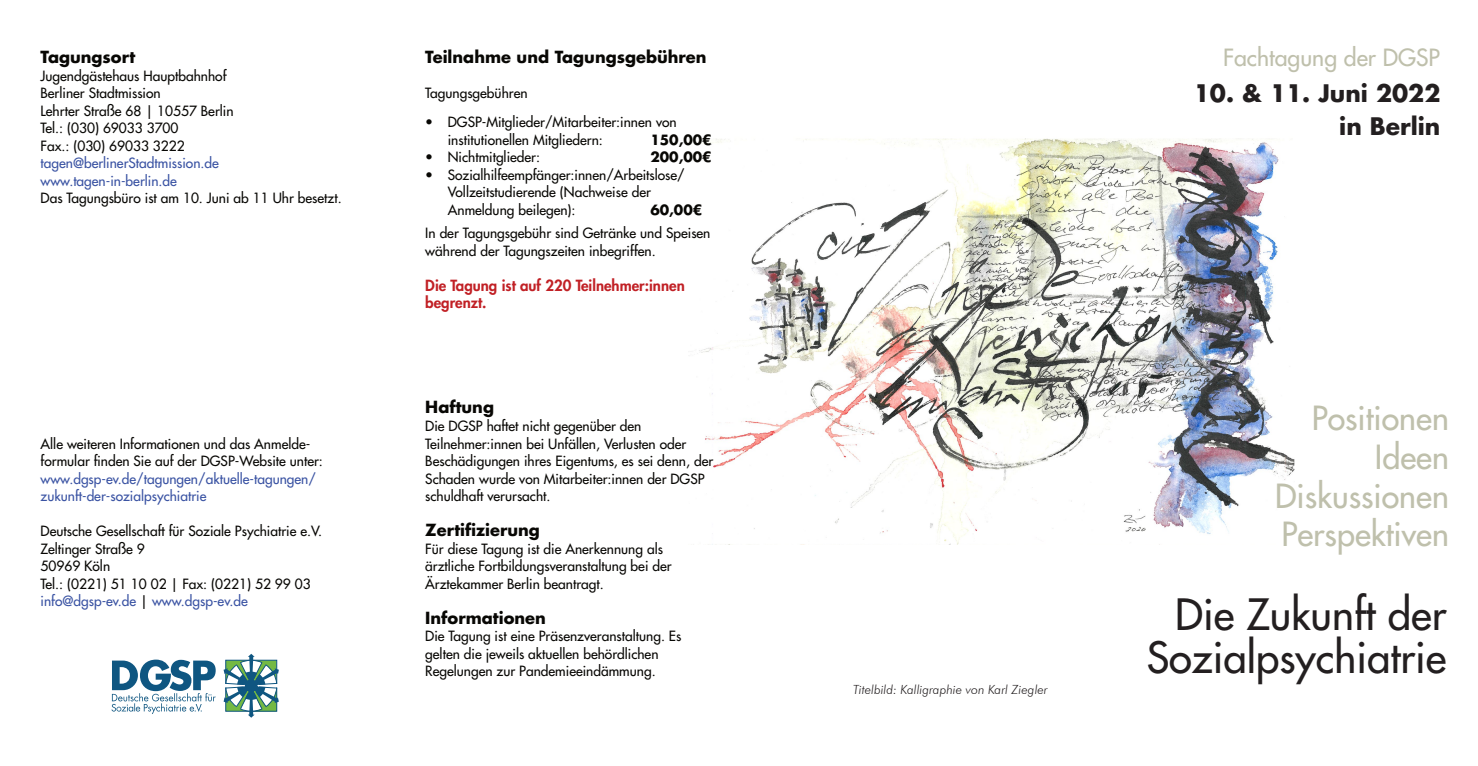
<style>
.page{position:relative;width:1478px;height:766px;background:#fff}
.page>*{position:absolute;margin:0;border:0;box-sizing:border-box;transform-origin:0 0}
.t1{font:500 42px/42.8px "Futura Std";color:#231f20;text-align:right}
.t2{font:500 32.38px/38.8px "Futura Std";color:#bfc0ac;text-align:right}
.t3{font:700 23.5px/32.4px "Futura Std";color:#231f20;text-align:right}
.t4{font:500 23.12px "Futura Std";color:#bfc0ac}
.t5{font:700 16.25px "Futura Std";color:#080704}
.t6{font:800 15px/17.5px "Futura Std";color:#c12025}
.t7{font:500 13.75px/17.5px "Futura Std";color:#080704}
.t8{font:500 13.75px/17.5px "Futura Std";color:#3a53a3}
.t9{font:700 13.75px "Futura Std";color:#080704}
.t10{font:italic 300 12.62px "Futura BT";color:#231f20}
.s1{color:#3a53a3}
</style>
<div class="page">
<img style="left:699px;top:138px;width:596px;height:406px">
<svg style="left:224px;top:653px;width:55px;height:64px"></svg>
<svg style="left:111px;top:659px;width:105px;height:54px"></svg>
<p class="t5" style="left:41px;top:50px;width:96px">Tagungsort</p>
<h3 class="t4" style="left:1223px;top:47px;width:218px">Fachtagung der DGSP</h3>
<p class="t7" style="left:41px;top:67px;width:194px">Jugendgästehaus Hauptbahnhof<br>Berliner Stadtmission<br>Lehrter Straße 68 | 10557 Berlin<br>Tel.: (030) 69033 3700<br>Fax.: (030) 69033 3222</p>
<p class="t8" style="left:41px;top:155px;width:180px">tagen@berlinerStadtmission.de www.tagen-in-berlin.de</p>
<p class="t7" style="left:41px;top:190px;width:303px">Das Tagungsbüro ist am 10. Juni ab 11 Uhr besetzt.</p>
<p class="t5" style="left:425px;top:50px;width:283px">Teilnahme und Tagungsgebühren</p>
<p class="t7" style="left:425px;top:85px;width:104px">Tagungsgebühren</p>
<p class="t7" style="left:448px;top:114px;width:230px;text-indent:-22px">• DGSP-Mitglieder/Mitarbeiter:innen von institutionellen Mitgliedern:</p>
<h3 class="t3" style="left:1193px;top:78px;width:248px">10. &amp; 11. Juni 2022 in Berlin</h3>
<p class="t9" style="left:650px;top:133px;width:63px">150,00€</p>
<p class="t7" style="left:425px;top:149px;width:116px">• Nichtmitglieder:</p>
<p class="t9" style="left:650px;top:151px;width:63px">200,00€</p>
<p class="t7" style="left:448px;top:166px;width:239px;text-indent:-22px">• Sozialhilfeempfänger:innen/Arbeitslose/<br>Vollzeitstudierende (Nachweise der<br>Anmeldung beilegen):</p>
<p class="t9" style="left:650px;top:203px;width:53px">60,00€</p>
<p class="t7" style="left:425px;top:225px;width:287px">In der Tagungsgebühr sind Getränke und Speisen während der Tagungszeiten inbegriffen.</p>
<p class="t6" style="left:425px;top:277px;width:261px">Die Tagung ist auf 220 Teilnehmer:innen begrenzt.</p>
<p class="t7" style="left:41px;top:435px;width:284px">Alle weiteren Informationen und das Anmelde&shy;formular finden Sie auf der DGSP-Website unter:</p>
<p class="t8" style="left:41px;top:470px;width:277px">www.dgsp-ev.de/tagungen/aktuelle-tagungen/ zukunft-der-sozialpsychiatrie</p>
<p class="t7" style="left:41px;top:522px;width:283px">Deutsche Gesellschaft für Soziale Psychiatrie e.V.<br>Zeltinger Straße 9<br>50969 Köln<br>Tel.: (0221) 51 10 02 | Fax: (0221) 52 99 03 <span class="s1">info@dgsp-ev.de</span> | <span class="s1">www.dgsp-ev.de</span></p>
<p class="t5" style="left:425px;top:400px;width:70px">Haftung</p>
<p class="t7" style="left:425px;top:417px;width:289px">Die DGSP haftet nicht gegenüber den Teilnehmer:innen bei Unfällen, Verlusten oder Beschädigungen ihres Eigentums, es sei denn, der Schaden wurde von Mitarbeiter:innen der DGSP schuldhaft verursacht.</p>
<p class="t5" style="left:425px;top:522px;width:116px">Zertifizierung</p>
<p class="t7" style="left:425px;top:540px;width:248px">Für diese Tagung ist die Anerkennung als ärztliche Fortbildungsveranstaltung bei der<br>Ärztekammer Berlin beantragt.</p>
<p class="t5" style="left:425px;top:610px;width:122px">Informationen</p>
<p class="t7" style="left:425px;top:627px;width:258px">Die Tagung ist eine Präsenzveranstaltung. Es gelten die jeweils aktuellen behördlichen<br>Regelungen zur Pandemieeindämmung.</p>
<p class="t10" style="left:853px;top:683px;width:196px">Titelbild: Kalligraphie von Karl Ziegler</p>
<h2 class="t2" style="left:1275px;top:400px;width:175px">Positionen<br>Ideen<br>Diskussionen<br>Perspektiven</h2>
<h1 class="t1" style="left:1146px;top:594px;width:301px">Die Zukunft der<br>Sozialpsychiatrie</h1>
</div>
